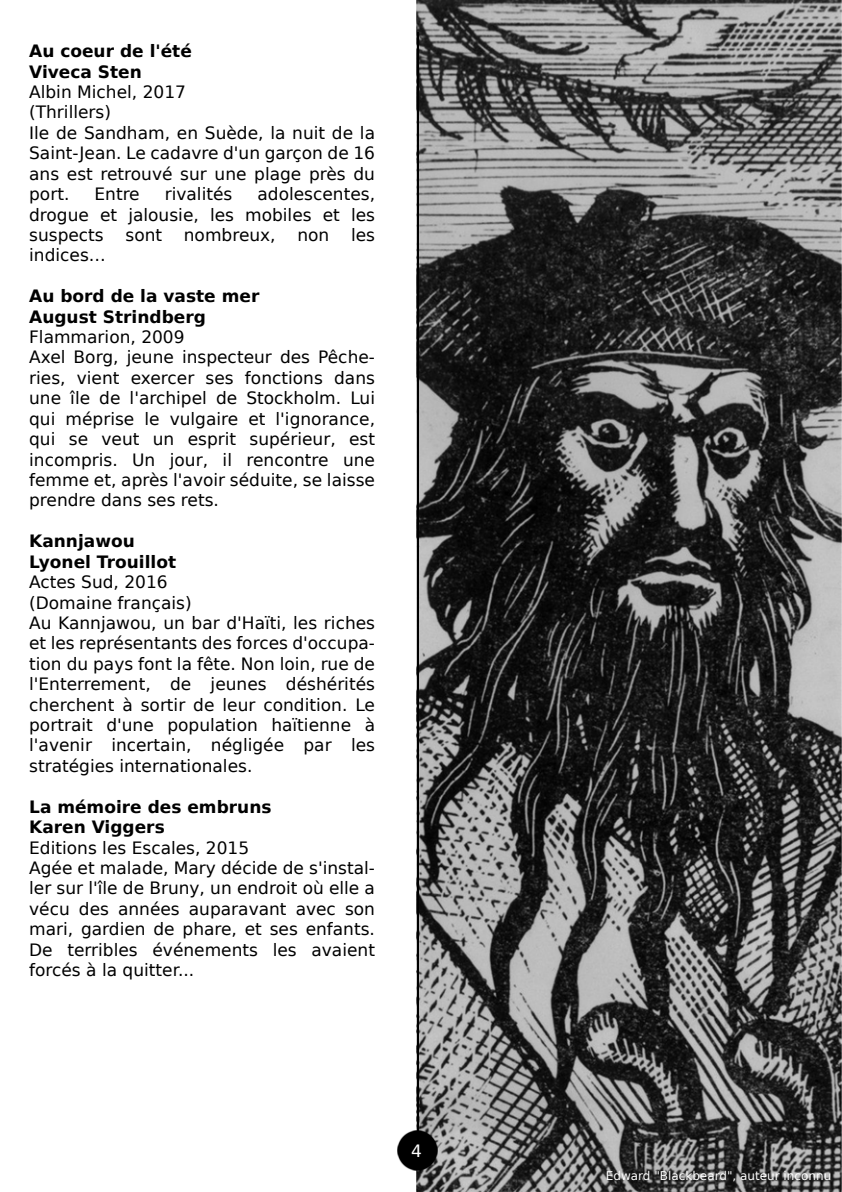
<style>
.page{position:relative;width:842px;height:1192px;background:#fff}
.page>*{position:absolute;margin:0;border:0;box-sizing:border-box;transform-origin:0 0}
.t1{font:17px/20.4px "Bitstream Vera Sans";color:#000}
.t2{font:17px "Bitstream Vera Sans";color:#fff}
.t3{font:12px "Bitstream Vera Sans";color:#fff}
.s1{font-weight:700}
</style>
<div class="page">
<img style="left:417px;top:0;width:425px;height:1191px">
<img style="left:397px;top:1130px;width:41px;height:40px">
<img style="left:418px;top:33px;width:1px;height:1107px">
<p class="t1" style="left:29px;top:41px;width:347px"><span class="s1">Au coeur de l'été<br>Viveca Sten<br></span>Albin Michel, 2017<br>(Thrillers)<br>Ile de Sandham, en Suède, la nuit de la<br>Saint-Jean. Le cadavre d'un garçon de 16 ans est retrouvé sur une plage près du port.</p>
<p class="t1" style="left:94px;top:184px;width:47px">Entre</p>
<p class="t1" style="left:165px;top:184px;width:69px">rivalités</p>
<p class="t1" style="left:29px;top:184px;width:347px;text-align:justify;text-indent:228px">adolescentes, drogue et jalousie, les mobiles et les suspects</p>
<p class="t1" style="left:125px;top:225px;width:38px">sont</p>
<p class="t1" style="left:184px;top:225px;width:93px">nombreux,</p>
<p class="t1" style="left:297px;top:225px;width:33px">non</p>
<p class="t1" style="left:351px;top:225px;width:26px">les</p>
<p class="t1" style="left:29px;top:245px;width:78px">indices…</p>
<p class="t1" style="left:29px;top:286px;width:347px"><span class="s1">Au bord de la vaste mer<br>August Strindberg<br></span>Flammarion, 2009<br>Axel Borg, jeune inspecteur des Pêche&shy;ries, vient exercer ses fonctions dans une île de l'archipel de Stockholm. Lui qui méprise le vulgaire et l'ignorance, qui se veut un esprit supérieur, est incompris. Un jour, il rencontre une femme et, après l'avoir séduite, se laisse prendre dans ses rets.</p>
<p class="t1" style="left:29px;top:531px;width:347px"><span class="s1">Kannjawou<br>Lyonel Trouillot<br></span>Actes Sud, 2016<br>(Domaine français)<br>Au Kannjawou, un bar d'Haïti, les riches et les représentants des forces d'occupa&shy;tion du pays font la fête. Non loin, rue de l'Enterrement, de jeunes déshérités cherchent à sortir de leur condition. Le portrait d'une population haïtienne à l'avenir incertain, négligée par les stratégies internationales.</p>
<p class="t1" style="left:29px;top:796px;width:347px"><span class="s1">La mémoire des embruns<br>Karen Viggers<br></span>Editions les Escales, 2015<br>Agée et malade, Mary décide de s'instal&shy;ler sur l'île de Bruny, un endroit où elle a vécu des années auparavant avec son mari, gardien de phare, et ses enfants.<br>De terribles événements les avaient forcés à la quitter...</p>
<p class="t2" style="left:411px;top:1141px;width:12px">4</p>
<p class="t3" style="left:606px;top:1168px;width:227px">Edward "Blackbeard", auteur inconnu</p>
</div>
